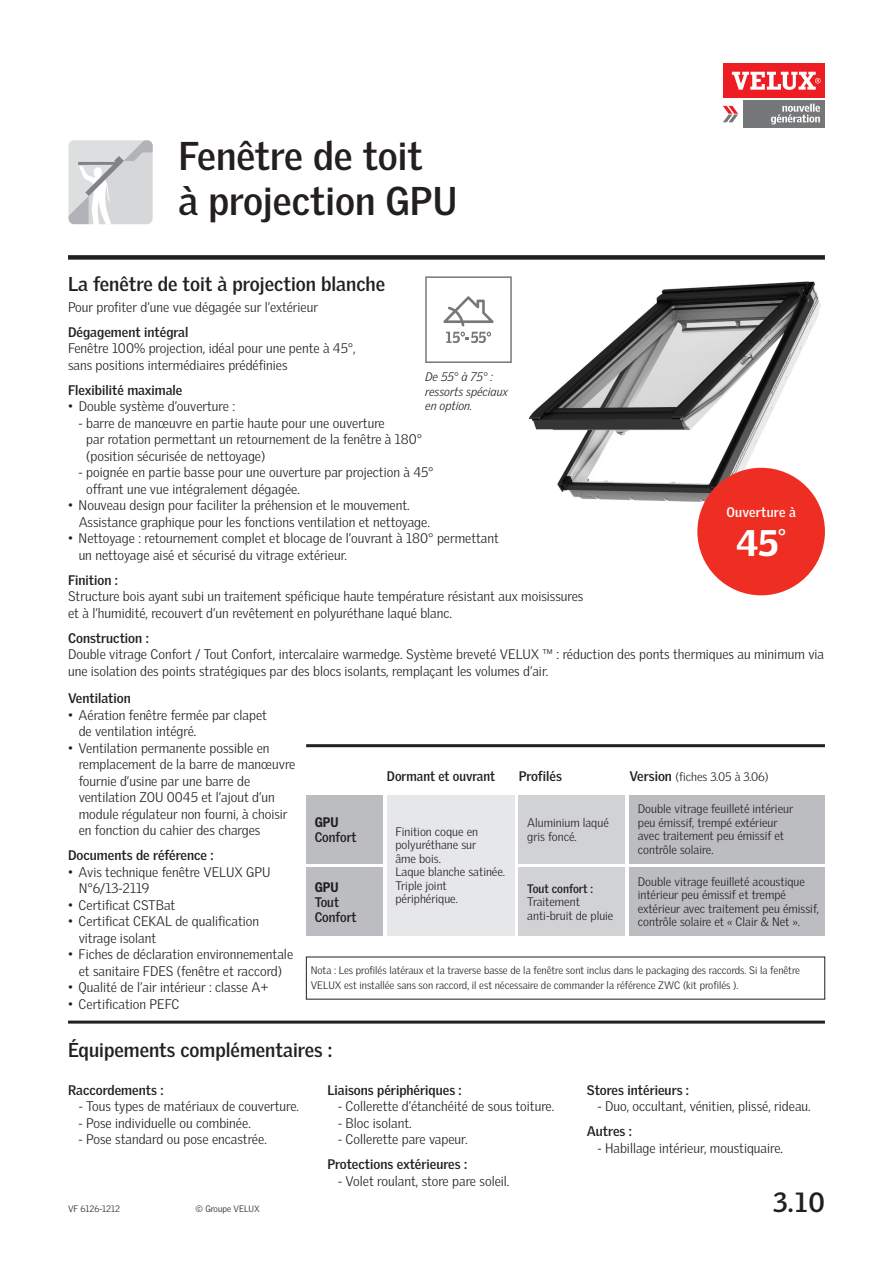
<style>
.page{position:relative;width:893px;height:1263px;background:#fff}
.page>*{position:absolute;margin:0;border:0;box-sizing:border-box;transform-origin:0 0}
.Titre_page{font:700 39px/45px "Velux Gothic";color:#231f20}
.Headline{font:900 36px "Velux Gothic";color:#fff}
.Normal{font:700 27px "Velux Gothic";color:#231f20}
.Sous-titre_13pt{font:700 19.5px "Velux Gothic";color:#231f20}
.Texte_courant_9pt{font:300 13.5px/16.5px "Velux Gothic";color:#231f20}
.Sous-titre_9pt{font:700 13.5px "Velux Gothic";color:#231f20}
.FUT_H_11_12{font:700 13.5px/15px "Velux Gothic";color:#231f20;scale:.95 1}
.Headline-2{font:700 13.5px "Velux Gothic";letter-spacing:.01em;color:#fff}
.FUT_BOOK__9_11{font:700 13.5px "Velux Gothic";color:#231f20}
.FUT_H_11_12-2{font:900 13.5px "Velux Gothic";color:#231f20;scale:.95 1}
.FUT_BOOK__9_11-2{font:300 12px/13.5px "Velux Gothic";color:#231f20}
.Légende{font:italic 300 12px/14.4px "Velux Gothic";color:#231f20}
.FUT_BOOK__9_11-3{font:700 12px "Velux Gothic";color:#231f20;scale:.95 1}
.FUT_L_9_10{font:300 10.5px/15px "Velux Gothic";color:#231f20}
.Normal-2{font:300 9px "Velux Gothic";color:#231f20}
.s1{font-weight:900}
.s2{font-weight:700;font-size:13.5px}
</style>
<div class="page">
<div style="left:723px;top:64px;width:102px;height:34px;background:#ee1d23"></div>
<svg style="left:732px;top:72px;width:88px;height:18px"></svg>
<div style="left:743px;top:100px;width:82px;height:28px;background:#767778"></div>
<svg style="left:723px;top:106px;width:15px;height:16px"></svg>
<svg style="left:771px;top:104px;width:49px;height:20px"></svg>
<img style="left:528px;top:281px;width:296px;height:237px">
<div style="left:68px;top:255px;width:757px;height:5px;background:#231f20"></div>
<svg style="left:68px;top:140px;width:85px;height:85px;background:#d5d6d8"></svg>
<hr style="left:306px;top:744px;width:519px;height:3px;background:#231f20">
<div style="left:629px;top:795px;width:196px;height:68px;background:#bcbdc0"></div>
<div style="left:629px;top:867px;width:196px;height:68px;background:#bcbdc0"></div>
<div style="left:387px;top:795px;width:127px;height:140px;background:#e6e7e9"></div>
<div style="left:306px;top:795px;width:77px;height:68px;background:#bcbdc0"></div>
<div style="left:306px;top:867px;width:77px;height:68px;background:#bcbdc0"></div>
<div style="left:519px;top:795px;width:106px;height:68px;background:#d1d2d4"></div>
<div style="left:519px;top:867px;width:106px;height:68px;background:#d1d2d4"></div>
<svg style="left:446px;top:332px;width:45px;height:11px"></svg>
<svg style="left:443px;top:296px;width:51px;height:30px"></svg>
<div style="left:425px;top:276px;width:87px;height:87px;border:2px solid #76787b"></div>
<hr style="left:68px;top:1020px;width:757px;height:3px;background:#231f20">
<div style="left:697px;top:468px;width:128px;height:127px;background:#ee2e22;border-radius:50%"></div>
<p class="Titre_page" style="left:179px;top:133px;width:280px">Fenêtre de toit<br>à projection GPU</p>
<p class="Sous-titre_13pt" style="left:68px;top:272px;width:319px">La fenêtre de toit à projection blanche</p>
<p class="Texte_courant_9pt" style="left:68px;top:299px;width:251px">Pour profiter d’une vue dégagée sur l’extérieur</p>
<p class="Sous-titre_9pt" style="left:68px;top:323px;width:122px">Dégagement intégral</p>
<p class="Texte_courant_9pt" style="left:68px;top:340px;width:289px">Fenêtre 100% projection, idéal pour une pente à 45°, sans positions intermédiaires prédéfinies</p>
<p class="Sous-titre_9pt" style="left:68px;top:381px;width:116px">Flexibilité maximale</p>
<p class="Texte_courant_9pt" style="left:68px;top:398px;width:169px">• Double système d’ouverture :</p>
<p class="Texte_courant_9pt" style="left:86px;top:415px;width:338px;text-indent:-8px">- barre de manœuvre en partie haute pour une ouverture<br>par rotation permettant un retournement de la fenêtre à 180° (position sécurisée de nettoyage)</p>
<p class="Texte_courant_9pt" style="left:86px;top:464px;width:349px;text-indent:-8px">- poignée en partie basse pour une ouverture par projection à 45° offrant une vue intégralement dégagée.</p>
<p class="Texte_courant_9pt" style="left:79px;top:497px;width:353px;text-indent:-11px">• Nouveau design pour faciliter la préhension et le mouvement.<br>Assistance graphique pour les fonctions ventilation et nettoyage.</p>
<p class="Texte_courant_9pt" style="left:79px;top:530px;width:422px;text-indent:-11px">• Nettoyage : retournement complet et blocage de l’ouvrant à 180° permettant un nettoyage aisé et sécurisé du vitrage extérieur.</p>
<p class="Sous-titre_9pt" style="left:68px;top:571px;width:52px">Finition :</p>
<p class="Texte_courant_9pt" style="left:68px;top:588px;width:517px">Structure bois ayant subi un traitement spéficique haute température résistant aux moisissures et à l’humidité, recouvert d’un revêtement en polyuréthane laqué blanc.</p>
<p class="Sous-titre_9pt" style="left:68px;top:629px;width:82px">Construction :</p>
<p class="Texte_courant_9pt" style="left:68px;top:646px;width:758px">Double vitrage Confort / Tout Confort, intercalaire warmedge. Système breveté VELUX ™ : réduction des ponts thermiques au minimum via une isolation des points stratégiques par des blocs isolants, remplaçant les volumes d’air.</p>
<p class="Légende" style="left:425px;top:369px;width:84px">De 55° à 75° : ressorts spéciaux en option.</p>
<p class="Headline-2" style="left:726px;top:504px;width:71px">Ouverture à</p>
<p class="Headline" style="left:736px;top:520px;width:51px">45<sup>°</sup></p>
<p class="Sous-titre_9pt" style="left:68px;top:690px;width:64px">Ventilation</p>
<p class="Texte_courant_9pt" style="left:79px;top:706px;width:190px;text-indent:-11px">• Aération fenêtre fermée par clapet de ventilation intégré.</p>
<p class="Texte_courant_9pt" style="left:79px;top:739px;width:218px;text-indent:-11px">• Ventilation permanente possible en remplacement de la barre de manœuvre fournie d’usine par une barre de ventilation ZOU 0045 et l’ajout d’un module régulateur non fourni, à choisir en fonction du cahier des charges</p>
<p class="Sous-titre_9pt" style="left:68px;top:847px;width:147px">Documents de référence :</p>
<p class="Texte_courant_9pt" style="left:79px;top:863px;width:193px;text-indent:-11px">• Avis technique fenêtre VELUX GPU<br>N°6/13-2119</p>
<p class="Texte_courant_9pt" style="left:68px;top:896px;width:109px">• Certificat CSTBat</p>
<p class="Texte_courant_9pt" style="left:79px;top:913px;width:182px;text-indent:-11px">• Certificat CEKAL de qualification vitrage isolant</p>
<p class="Texte_courant_9pt" style="left:68px;top:946px;width:227px;text-align:center">• Fiches de déclaration environnementale et sanitaire FDES (fenêtre et raccord)</p>
<p class="Texte_courant_9pt" style="left:68px;top:979px;width:202px">• Qualité de l’air intérieur : classe A+</p>
<p class="Texte_courant_9pt" style="left:68px;top:995px;width:113px">• Certification PEFC</p>
<p class="FUT_H_11_12-2" style="left:315px;top:813px;width:27px">GPU</p>
<p class="FUT_H_11_12" style="left:315px;top:829px;width:46px">Confort</p>
<p class="FUT_H_11_12" style="left:315px;top:879px;width:46px"><span class="s1">GPU<br></span>Tout<br>Confort</p>
<p class="FUT_H_11_12" style="left:387px;top:769px;width:115px">Dormant et ouvrant</p>
<p class="FUT_BOOK__9_11-2" style="left:395px;top:825px;width:111px">Finition coque en polyuréthane sur<br>âme bois.<br>Laque blanche satinée.<br>Triple joint périphérique.</p>
<p class="FUT_BOOK__9_11" style="left:519px;top:768px;width:45px">Profilés</p>
<p class="FUT_BOOK__9_11-2" style="left:527px;top:816px;width:83px">Aluminium laqué gris foncé.</p>
<p class="FUT_BOOK__9_11-3" style="left:527px;top:881px;width:71px">Tout confort :</p>
<p class="FUT_BOOK__9_11-2" style="left:527px;top:895px;width:88px">Traitement anti-bruit de pluie</p>
<p class="FUT_BOOK__9_11-2" style="left:629px;top:770px;width:141px"><span class="s2">Version</span> (fiches 3.05 à 3.06)</p>
<p class="FUT_BOOK__9_11-2" style="left:638px;top:802px;width:157px">Double vitrage feuilleté intérieur peu émissif, trempé extérieur avec traitement peu émissif et contrôle solaire.</p>
<p class="FUT_BOOK__9_11-2" style="left:638px;top:874px;width:183px">Double vitrage feuilleté acoustique intérieur peu émissif et trempé extérieur avec traitement peu émissif, contrôle solaire et « Clair &amp; Net ».</p>
<p class="FUT_L_9_10" style="left:311px;top:962px;width:491px">Nota : Les profilés latéraux et la traverse basse de la fenêtre sont inclus dans le packaging des raccords. Si la fenêtre<br>VELUX est installée sans son raccord, il est nécessaire de commander la référence ZWC (kit profilés ).</p>
<p class="Sous-titre_13pt" style="left:68px;top:1037px;width:266px">Équipements complémentaires :</p>
<p class="Sous-titre_9pt" style="left:68px;top:1081px;width:97px">Raccordements :</p>
<p class="Texte_courant_9pt" style="left:79px;top:1098px;width:222px">- Tous types de matériaux de couverture.</p>
<p class="Texte_courant_9pt" style="left:79px;top:1114px;width:174px">- Pose individuelle ou combinée.</p>
<p class="Texte_courant_9pt" style="left:79px;top:1131px;width:190px">- Pose standard ou pose encastrée.</p>
<p class="Normal-2" style="left:68px;top:1203px;width:54px">VF 6126-1212</p>
<p class="Normal-2" style="left:196px;top:1203px;width:66px">© Groupe VELUX</p>
<p class="Sous-titre_9pt" style="left:327px;top:1081px;width:136px">Liaisons périphériques :</p>
<p class="Texte_courant_9pt" style="left:338px;top:1098px;width:218px">- Collerette d’étanchéité de sous toiture.</p>
<p class="Texte_courant_9pt" style="left:338px;top:1114px;width:75px">- Bloc isolant.</p>
<p class="Texte_courant_9pt" style="left:338px;top:1131px;width:131px">- Collerette pare vapeur.</p>
<p class="Sous-titre_9pt" style="left:327px;top:1156px;width:141px">Protections extérieures :</p>
<p class="Texte_courant_9pt" style="left:338px;top:1172px;width:173px">- Volet roulant, store pare soleil.</p>
<p class="Sous-titre_9pt" style="left:587px;top:1081px;width:104px">Stores intérieurs :</p>
<p class="Texte_courant_9pt" style="left:597px;top:1098px;width:215px">- Duo, occultant, vénitien, plissé, rideau.</p>
<p class="Sous-titre_9pt" style="left:587px;top:1123px;width:47px">Autres :</p>
<p class="Texte_courant_9pt" style="left:597px;top:1139px;width:187px">- Habillage intérieur, moustiquaire.</p>
<p class="Normal" style="left:773px;top:1185px;width:53px">3.10</p>
</div>
